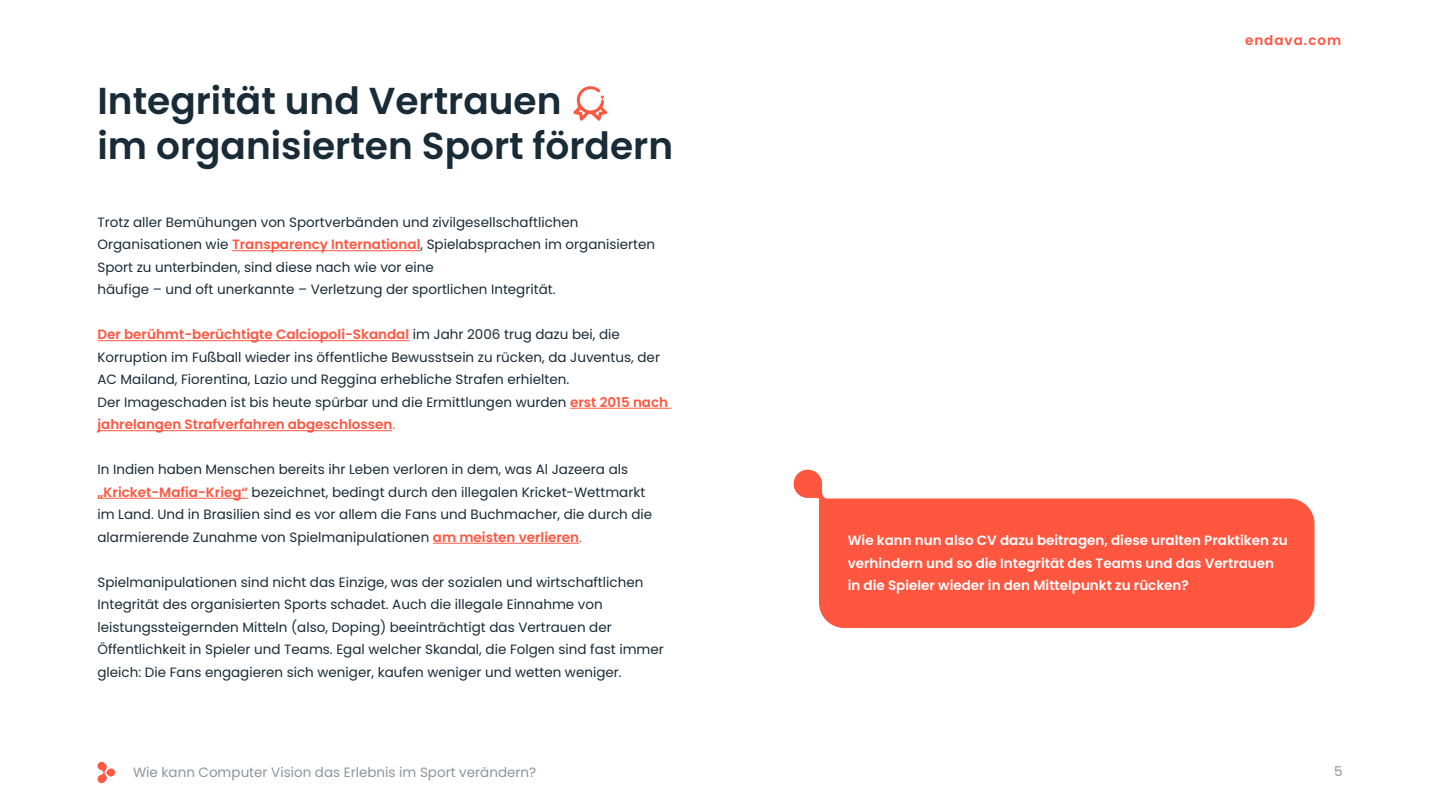
<style>
.page{position:relative;width:1440px;height:810px;background:#fff}
.page>*{position:absolute;margin:0;border:0;box-sizing:border-box;transform-origin:0 0}
.t1{font:700 37.5px/45px "Dava Sans";color:#192b37}
.t2{font:13.5px/22.5px "Dava Sans";color:#192b37}
.t3{font:700 13.5px/22.5px "Dava Sans";color:#fff}
.t4{font:13.5px "Dava Sans";color:#8c959b}
.t5{font:700 13.5px "Dava Sans";letter-spacing:.075em;color:#ff5640}
.s1{font-weight:700;color:#ff5640}
.s2{color:#ff5640}
</style>
<div class="page">
<svg style="left:97px;top:761px;width:18px;height:23px"></svg>
<hr style="left:232px;top:250px;width:188px;height:1px;background:#ff5640">
<hr style="left:98px;top:340px;width:311px;height:1px;background:#ff5640">
<hr style="left:570px;top:408px;width:101px;height:1px;background:#ff5640">
<hr style="left:98px;top:430px;width:294px;height:1px;background:#ff5640">
<hr style="left:98px;top:498px;width:150px;height:1px;background:#ff5640">
<hr style="left:433px;top:543px;width:146px;height:1px;background:#ff5640">
<svg style="left:573px;top:86px;width:35px;height:35px"></svg>
<div style="left:819px;top:498px;width:496px;height:130px;background:#ff5640"></div>
<svg style="left:793px;top:469px;width:61px;height:61px"></svg>
<h1 class="t1" style="left:98px;top:79px;width:577px">Integrität und Vertrauen<br>im organisierten Sport fördern</h1>
<p class="t2" style="left:98px;top:211px;width:559px">Trotz aller Bemühungen von Sportverbänden und zivilgesellschaftlichen Organisationen wie <span class="s1">Transparency International</span>, Spielabsprachen im organisierten Sport zu unterbinden, sind diese nach wie vor eine<br>häufige – und oft unerkannte – Verletzung der sportlichen Integrität.</p>
<p class="t2" style="left:98px;top:323px;width:572px"><span class="s1">Der berühmt-berüchtigte Calciopoli-Skandal</span> im Jahr 2006 trug dazu bei, die Korruption im Fußball wieder ins öffentliche Bewusstsein zu rücken, da Juventus, der AC Mailand, Fiorentina, Lazio und Reggina erhebliche Strafen erhielten.<br>Der Imageschaden ist bis heute spürbar und die Ermittlungen wurden <span class="s1">erst 2015 nach jahrelangen Strafverfahren abgeschlossen</span><span class="s2">.</span></p>
<p class="t2" style="left:98px;top:458px;width:556px">In Indien haben Menschen bereits ihr Leben verloren in dem, was Al Jazeera als <span class="s1">„Kricket-Mafia-Krieg“</span> bezeichnet, bedingt durch den illegalen Kricket-Wettmarkt im Land. Und in Brasilien sind es vor allem die Fans und Buchmacher, die durch die alarmierende Zunahme von Spielmanipulationen <span class="s1">am meisten verlieren</span><span class="s2">.</span></p>
<p class="t2" style="left:98px;top:571px;width:568px">Spielmanipulationen sind nicht das Einzige, was der sozialen und wirtschaftlichen Integrität des organisierten Sports schadet. Auch die illegale Einnahme von leistungssteigernden Mitteln (also, Doping) beeinträchtigt das Vertrauen der Öffentlichkeit in Spieler und Teams. Egal welcher Skandal, die Folgen sind fast immer gleich: Die Fans engagieren sich weniger, kaufen weniger und wetten weniger.</p>
<p class="t5" style="left:1245px;top:31px;width:98px">endava.com</p>
<p class="t3" style="left:848px;top:529px;width:441px">Wie kann nun also CV dazu beitragen, diese uralten Praktiken zu verhindern und so die Integrität des Teams und das Vertrauen in die Spieler wieder in den Mittelpunkt zu rücken?</p>
<p class="t4" style="left:133px;top:764px;width:405px">Wie kann Computer Vision das Erlebnis im Sport verändern?</p>
<p class="t4" style="left:1334px;top:763px;width:10px">5</p>
</div>
